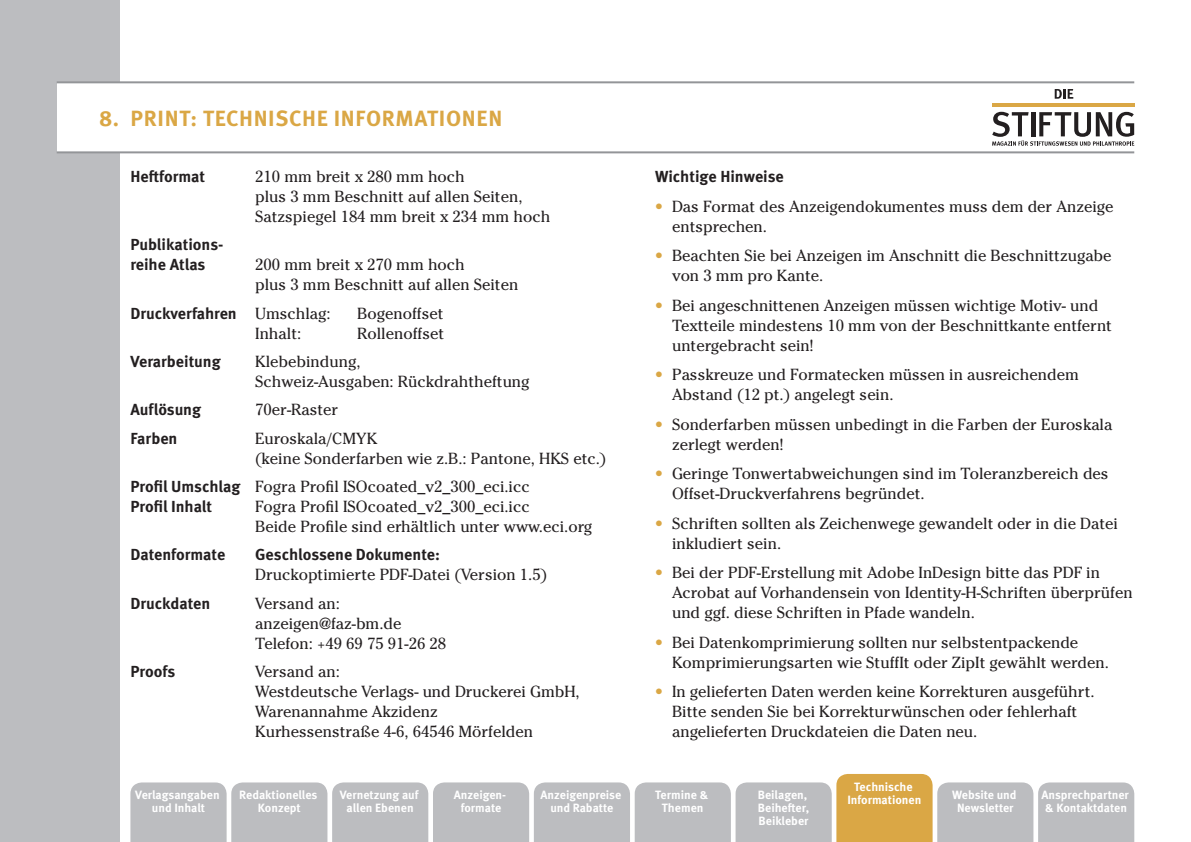
<style>
.page{position:relative;width:1191px;height:842px;background:#fff}
.page>*{position:absolute;margin:0;border:0;box-sizing:border-box;transform-origin:0 0}
.t1{font:700 22px "Meta OT";letter-spacing:.03em;color:#daa745}
.t2{font:16px/20px "Cheltenham Std";color:#231f20}
.t3{font:700 16px/20px "Meta OT";color:#231f20}
.t4{font:700 12px/13px "Meta OT";color:#fff;text-align:center}
.s1{font-family:"Cheltenham Std";font-weight:400}
.s2{font-family:"Meta OT";font-weight:700}
.s3{font-family:"Meta OT";font-weight:700;color:#daa745}
</style>
<div class="page">
<div style="left:0;top:0;width:119px;height:842px;background:#bcbdc0"></div>
<div style="left:57px;top:83px;width:73px;height:68px;background:#fff"></div>
<hr style="left:57px;top:81px;width:1077px;height:2px;background:#939598">
<hr style="left:57px;top:151px;width:1077px;height:2px;background:#939598">
<svg style="left:1054px;top:89px;width:19px;height:10px"></svg>
<svg style="left:992px;top:112px;width:142px;height:34px"></svg>
<hr style="left:992px;top:104px;width:142px;height:3px;background:#daa745">
<svg style="left:130px;top:774px;width:1004px;height:68px;background:#c9c5be"></svg>
<h1 class="t1" style="left:99px;top:104px;width:405px">8. PRINT: TECHNISCHE INFORMATIONEN</h1>
<p class="t3" style="left:130px;top:167px;width:76px">Heftformat</p>
<p class="t2" style="left:255px;top:167px;width:296px">210 mm breit x 280 mm hoch<br>plus 3 mm Beschnitt auf allen Seiten,<br>Satzspiegel 184 mm breit x 234 mm hoch</p>
<p class="t3" style="left:130px;top:235px;width:95px">Publikations&shy;reihe Atlas</p>
<p class="t2" style="left:255px;top:255px;width:265px">200 mm breit x 270 mm hoch<br>plus 3 mm Beschnitt auf allen Seiten</p>
<p class="t3" style="left:130px;top:303px;width:202px">Druckverfahren <span class="s1">Umschlag:</span></p>
<p class="t2" style="left:357px;top:303px;width:88px">Bogenoffset</p>
<p class="t2" style="left:255px;top:323px;width:48px">Inhalt:</p>
<p class="t2" style="left:357px;top:323px;width:88px">Rollenoffset</p>
<p class="t3" style="left:130px;top:352px;width:92px">Verarbeitung</p>
<p class="t2" style="left:255px;top:352px;width:276px">Klebebindung,<br>Schweiz-Ausgaben: Rückdrahtheftung</p>
<p class="t3" style="left:130px;top:400px;width:72px">Auflösung</p>
<p class="t2" style="left:255px;top:400px;width:85px">70er-Raster</p>
<p class="t3" style="left:130px;top:428px;width:49px">Farben</p>
<p class="t2" style="left:255px;top:428px;width:353px">Euroskala/CMYK<br>(keine Sonderfarben wie z.B.: Pantone, HKS etc.)</p>
<p class="t2" style="left:130px;top:477px;width:401px"><span class="s2">Profil Umschlag</span> Fogra Profil ISOcoated_v2_300_eci.icc</p>
<p class="t3" style="left:130px;top:497px;width:83px">Profil Inhalt</p>
<p class="t2" style="left:255px;top:497px;width:338px">Fogra Profil ISOcoated_v2_300_eci.icc<br>Beide Profile sind erhältlich unter www.eci.org</p>
<p class="t3" style="left:130px;top:545px;width:96px">Datenformate</p>
<p class="t3" style="left:255px;top:545px;width:186px">Geschlossene Dokumente:</p>
<p class="t2" style="left:255px;top:565px;width:293px">Druckoptimierte PDF-Datei (Version 1.5)</p>
<p class="t3" style="left:130px;top:593px;width:81px">Druckdaten</p>
<p class="t2" style="left:255px;top:593px;width:192px">Versand an: anzeigen@faz-bm.de<br>Telefon: +49 69 75 91-26 28</p>
<p class="t3" style="left:130px;top:662px;width:46px">Proofs</p>
<p class="t2" style="left:255px;top:662px;width:326px">Versand an:<br>Westdeutsche Verlags- und Druckerei GmbH,<br>Warenannahme Akzidenz<br>Kurhessenstraße 4-6, 64546 Mörfelden</p>
<p class="t3" style="left:655px;top:167px;width:130px">Wichtige Hinweise</p>
<p class="t2" style="left:672px;top:196px;width:443px;text-indent:-17px"><span class="s3">•</span> Das Format des Anzeigendokumentes muss dem der Anzeige entsprechen.</p>
<p class="t2" style="left:672px;top:246px;width:441px;text-indent:-17px"><span class="s3">•</span> Beachten Sie bei Anzeigen im Anschnitt die Beschnittzugabe von 3 mm pro Kante.</p>
<p class="t2" style="left:672px;top:295px;width:441px;text-indent:-17px"><span class="s3">•</span> Bei angeschnittenen Anzeigen müssen wichtige Motiv- und<br>Textteile mindestens 10 mm von der Beschnittkante entfernt untergebracht sein!</p>
<p class="t2" style="left:672px;top:365px;width:408px;text-indent:-17px"><span class="s3">•</span> Passkreuze und Formatecken müssen in ausreichendem<br>Abstand (12 pt.) angelegt sein.</p>
<p class="t2" style="left:672px;top:414px;width:442px;text-indent:-17px"><span class="s3">•</span> Sonderfarben müssen unbedingt in die Farben der Euroskala zerlegt werden!</p>
<p class="t2" style="left:672px;top:464px;width:438px;text-indent:-17px"><span class="s3">•</span> Geringe Tonwertabweichungen sind im Toleranzbereich des<br>Offset-Druckverfahrens begründet.</p>
<p class="t2" style="left:672px;top:513px;width:447px;text-indent:-17px"><span class="s3">•</span> Schriften sollten als Zeichenwege gewandelt oder in die Datei inkludiert sein.</p>
<p class="t2" style="left:672px;top:563px;width:462px;text-indent:-17px"><span class="s3">•</span> Bei der PDF-Erstellung mit Adobe InDesign bitte das PDF in<br>Acrobat auf Vorhandensein von Identity-H-Schriften überprüfen und ggf. diese Schriften in Pfade wandeln.</p>
<p class="t2" style="left:672px;top:632px;width:438px;text-indent:-17px"><span class="s3">•</span> Bei Datenkomprimierung sollten nur selbstentpackende<br>Komprimierungsarten wie StuffIt oder ZipIt gewählt werden.</p>
<p class="t2" style="left:672px;top:682px;width:424px;text-indent:-17px"><span class="s3">•</span> In gelieferten Daten werden keine Korrekturen ausgeführt.<br>Bitte senden Sie bei Korrekturwünschen oder fehlerhaft angelieferten Druckdateien die Daten neu.</p>
<p class="t4" style="left:847px;top:780px;width:76px">Technische<br>Informationen</p>
<p class="t4" style="left:135px;top:789px;width:86px">Verlagsangaben und Inhalt</p>
<p class="t4" style="left:239px;top:789px;width:80px">Redaktionelles<br>Konzept</p>
<p class="t4" style="left:454px;top:789px;width:54px">Anzeigen&shy;formate</p>
<p class="t4" style="left:340px;top:789px;width:80px">Vernetzung auf allen Ebenen</p>
<p class="t4" style="left:540px;top:789px;width:82px">Anzeigenpreise und Rabatte</p>
<p class="t4" style="left:655px;top:789px;width:55px">Termine &amp;<br>Themen</p>
<p class="t4" style="left:757px;top:789px;width:53px;text-align:left">Beilagen,<br>Beihefter,<br>Beikleber</p>
<p class="t4" style="left:1041px;top:789px;width:89px">Ansprechpartner &amp; Kontaktdaten</p>
<p class="t4" style="left:952px;top:789px;width:66px">Website und<br>Newsletter</p>
</div>
